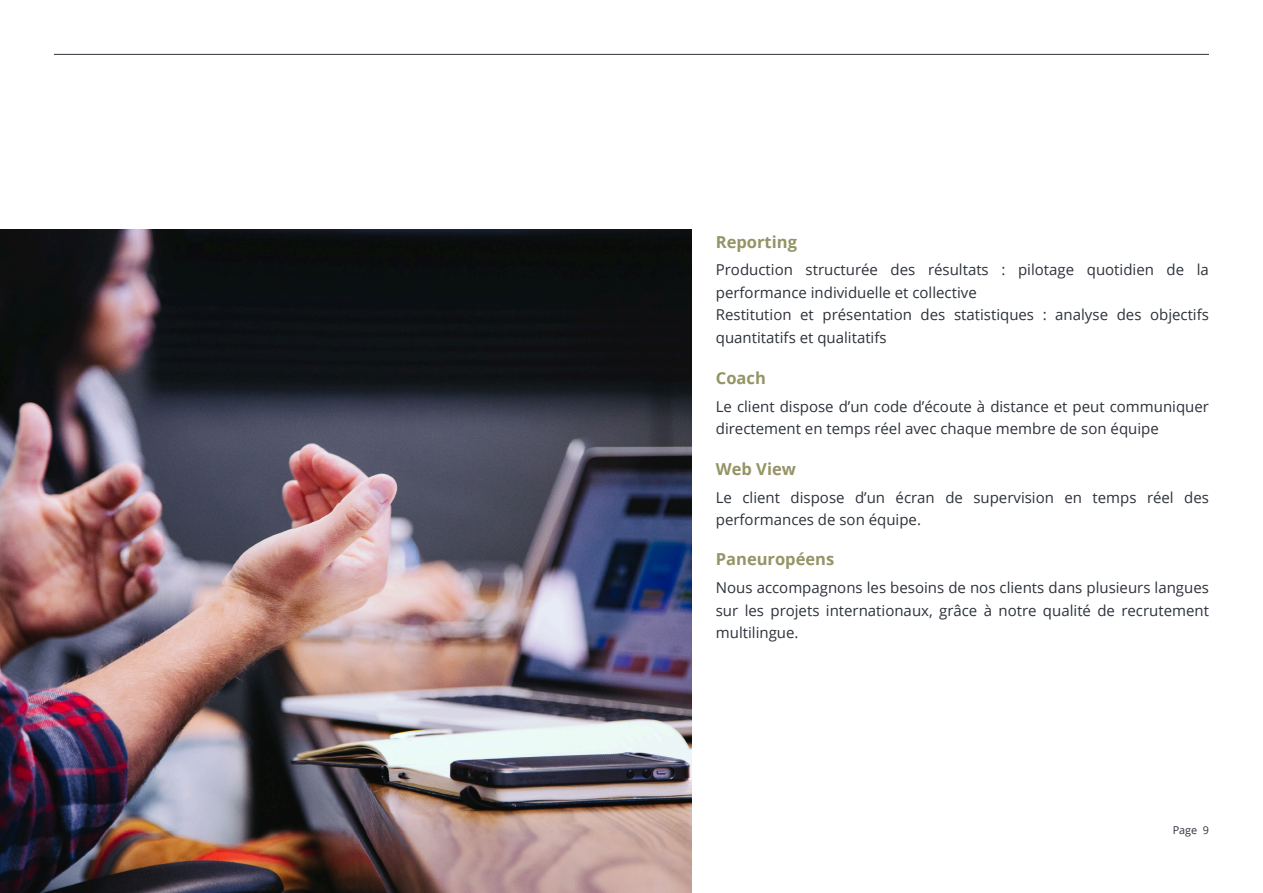
<style>
.page{position:relative;width:1263px;height:893px;background:#fff}
.page>*{position:absolute;margin:0;border:0;box-sizing:border-box;transform-origin:0 0}
.t1{font:700 16.5px "Open Sans";color:#949467}
.t2{font:15px/22.5px "Open Sans";color:#2d323a}
.t3{font:10.8px "Open Sans";color:#2d323a}
</style>
<div class="page">
<img style="left:0;top:230px;width:692px;height:663px">
<hr style="left:54px;top:54px;width:1155px;height:1px;background:#2d323a">
<p class="t1" style="left:716px;top:230px;width:83px">Reporting</p>
<p class="t2" style="left:716px;top:258px;width:495px">Production structurée des résultats : pilotage quotidien de la performance individuelle et collective</p>
<p class="t2" style="left:716px;top:303px;width:495px">Restitution et présentation des statistiques : analyse des objectifs quantitatifs et qualitatifs</p>
<p class="t1" style="left:716px;top:367px;width:52px">Coach</p>
<p class="t2" style="left:716px;top:395px;width:495px">Le client dispose d’un code d’écoute à distance et peut communiquer directement en temps réel avec chaque membre de son équipe</p>
<p class="t1" style="left:716px;top:457px;width:82px">Web View</p>
<p class="t2" style="left:716px;top:485px;width:495px">Le client dispose d’un écran de supervision en temps réel des performances de son équipe.</p>
<p class="t1" style="left:716px;top:548px;width:120px">Paneuropéens</p>
<p class="t2" style="left:716px;top:576px;width:495px;text-align:justify">Nous accompagnons les besoins de nos clients dans plusieurs langues sur les projets internationaux, grâce à notre qualité de recrutement multilingue.</p>
<p class="t3" style="left:1173px;top:822px;width:38px">Page 9</p>
</div>
